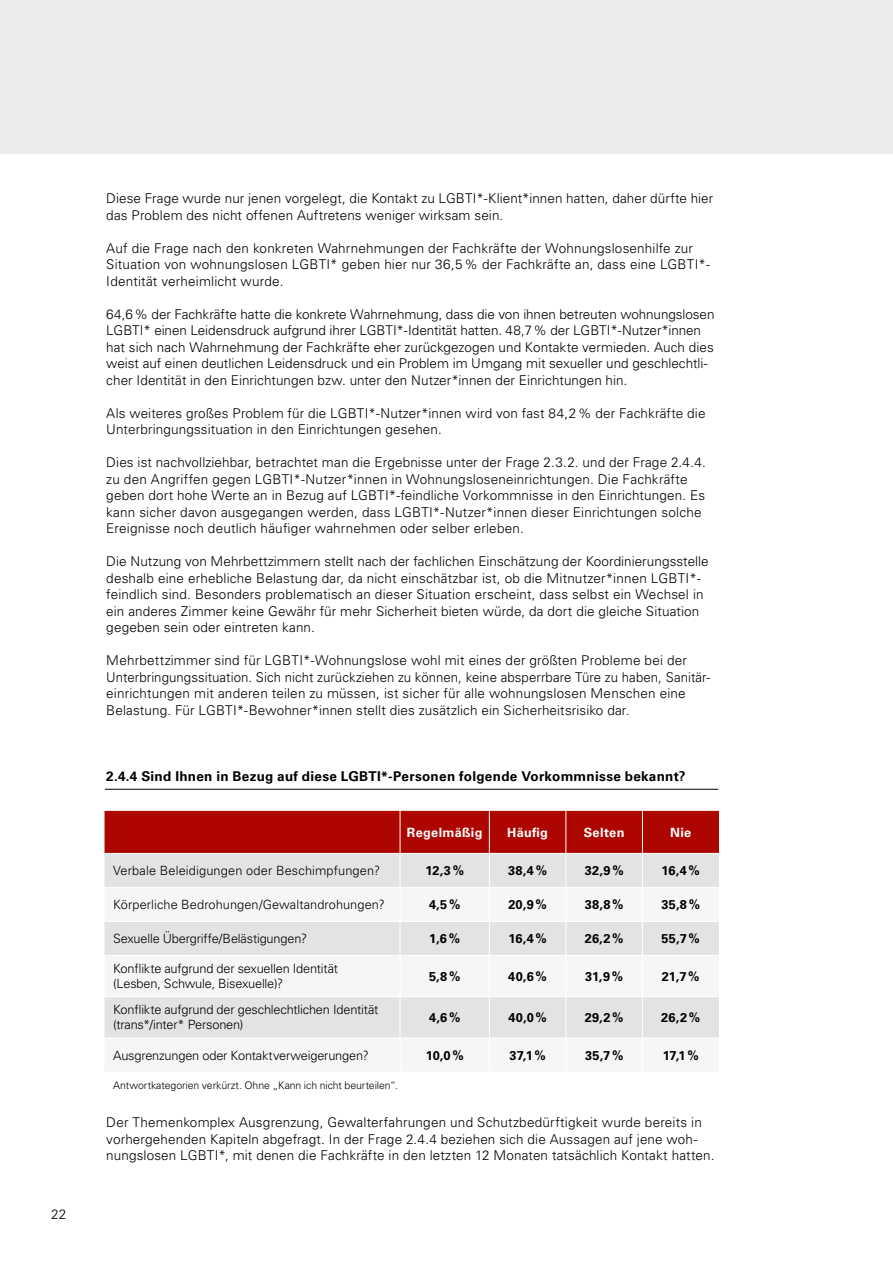
<style>
.page{position:relative;width:893px;height:1263px;background:#fff}
.page>*{position:absolute;margin:0;border:0;box-sizing:border-box;transform-origin:0 0}
.t1{font:300 13.5px/16.5px "Univers LT Std";letter-spacing:.01em;color:#000}
.t2{font:700 13.5px "Univers LT Std";letter-spacing:.02em;color:#000}
.t3{font:300 12.75px/15px "Univers LT Std";letter-spacing:-.01em;color:#000}
.t4{font:700 12.75px "Univers LT Std";letter-spacing:.02em;color:#000}
.t5{font:300 12.75px "Univers LT Std";letter-spacing:.01em;color:#000}
.t6{font:700 12.75px "Univers LT Std";letter-spacing:.025em;color:#fff}
.t7{font:300 10.5px "Univers LT Std";letter-spacing:-.005em;color:#000}
</style>
<div class="page">
<div style="left:0;top:0;width:893px;height:154px;background:#ececec"></div>
<hr style="left:105px;top:789px;width:613px;height:1px;background:#000">
<div style="left:105px;top:811px;width:614px;height:42px;background:#ad0600"></div>
<div style="left:105px;top:854px;width:614px;height:33px;background:#e3e3e3"></div>
<svg style="left:105px;top:922px;width:614px;height:115px;fill:#e3e3e3"></svg>
<hr style="left:400px;top:811px;width:1px;height:42px;background:#fff">
<hr style="left:489px;top:811px;width:1px;height:42px;background:#fff">
<hr style="left:565px;top:811px;width:1px;height:42px;background:#fff">
<hr style="left:642px;top:811px;width:1px;height:42px;background:#fff">
<hr style="left:400px;top:854px;width:1px;height:33px;background:#fff">
<hr style="left:489px;top:854px;width:1px;height:33px;background:#fff">
<hr style="left:565px;top:854px;width:1px;height:33px;background:#fff">
<hr style="left:642px;top:854px;width:1px;height:33px;background:#fff">
<hr style="left:400px;top:922px;width:1px;height:33px;background:#fff">
<hr style="left:400px;top:956px;width:1px;height:40px;background:#fff">
<hr style="left:400px;top:997px;width:1px;height:40px;background:#fff">
<hr style="left:489px;top:922px;width:1px;height:33px;background:#fff">
<hr style="left:565px;top:922px;width:1px;height:33px;background:#fff">
<hr style="left:642px;top:922px;width:1px;height:33px;background:#fff">
<hr style="left:489px;top:956px;width:1px;height:40px;background:#fff">
<hr style="left:565px;top:956px;width:1px;height:40px;background:#fff">
<hr style="left:642px;top:956px;width:1px;height:40px;background:#fff">
<hr style="left:489px;top:997px;width:1px;height:40px;background:#fff">
<hr style="left:565px;top:997px;width:1px;height:40px;background:#fff">
<hr style="left:642px;top:997px;width:1px;height:40px;background:#fff">
<hr style="left:105px;top:996px;width:295px;height:1px;background:#fff">
<hr style="left:400px;top:996px;width:89px;height:1px;background:#fff">
<hr style="left:489px;top:996px;width:77px;height:1px;background:#fff">
<hr style="left:566px;top:996px;width:76px;height:1px;background:#fff">
<hr style="left:642px;top:996px;width:77px;height:1px;background:#fff">
<hr style="left:105px;top:955px;width:295px;height:1px;background:#fff">
<hr style="left:400px;top:955px;width:89px;height:1px;background:#fff">
<hr style="left:489px;top:955px;width:77px;height:1px;background:#fff">
<hr style="left:566px;top:955px;width:76px;height:1px;background:#fff">
<hr style="left:642px;top:955px;width:77px;height:1px;background:#fff">
<p class="t1" style="left:51px;top:1206px;width:17px">22</p>
<p class="t1" style="left:106px;top:190px;width:608px">Diese Frage wurde nur jenen vorgelegt, die Kontakt zu LGBTI*-Klient*innen hatten, daher dürfte hier das Problem des nicht offenen Auftretens weniger wirksam sein.</p>
<p class="t1" style="left:106px;top:240px;width:605px">Auf die Frage nach den konkreten Wahrnehmungen der Fachkräfte der Wohnungslosenhilfe zur<br>Situation von wohnungslosen LGBTI* geben hier nur 36,5% der Fachkräfte an, dass eine LGBTI*-<br>Identität verheimlicht wurde.</p>
<p class="t1" style="left:106px;top:306px;width:610px">64,6% der Fachkräfte hatte die konkrete Wahrnehmung, dass die von ihnen betreuten wohnungslosen LGBTI* einen Leidensdruck aufgrund ihrer LGBTI*-Identität hatten. 48,7% der LGBTI*-Nutzer*innen hat sich nach Wahrnehmung der Fachkräfte eher zurückgezogen und Kontakte vermieden. Auch dies weist auf einen deutlichen Leidensdruck und ein Problem im Umgang mit sexueller und geschlechtli&shy;cher Identität in den Einrichtungen bzw. unter den Nutzer*innen der Einrichtungen hin.</p>
<p class="t1" style="left:106px;top:405px;width:601px">Als weiteres großes Problem für die LGBTI*-Nutzer*innen wird von fast 84,2% der Fachkräfte die<br>Unterbringungssituation in den Einrichtungen gesehen.</p>
<p class="t1" style="left:106px;top:454px;width:601px">Dies ist nachvollziehbar, betrachtet man die Ergebnisse unter der Frage 2.3.2. und der Frage 2.4.4. zu den Angriffen gegen LGBTI*-Nutzer*innen in Wohnungsloseneinrichtungen. Die Fachkräfte geben dort hohe Werte an in Bezug auf LGBTI*-feindliche Vorkommnisse in den Einrichtungen. Es kann sicher davon ausgegangen werden, dass LGBTI*-Nutzer*innen dieser Einrichtungen solche Ereignisse noch deutlich häufiger wahrnehmen oder selber erleben.</p>
<p class="t1" style="left:106px;top:553px;width:604px">Die Nutzung von Mehrbettzimmern stellt nach der fachlichen Einschätzung der Koordinierungsstelle deshalb eine erhebliche Belastung dar, da nicht einschätzbar ist, ob die Mitnutzer*innen LGBTI*- feindlich sind. Besonders problematisch an dieser Situation erscheint, dass selbst ein Wechsel in ein anderes Zimmer keine Gewähr für mehr Sicherheit bieten würde, da dort die gleiche Situation gegeben sein oder eintreten kann.</p>
<p class="t1" style="left:106px;top:652px;width:605px">Mehrbettzimmer sind für LGBTI*-Wohnungslose wohl mit eines der größten Probleme bei der Unterbringungssituation. Sich nicht zurückziehen zu können, keine absperrbare Türe zu haben, Sanitär&shy;einrichtungen mit anderen teilen zu müssen, ist sicher für alle wohnungslosen Menschen eine Belastung. Für LGBTI*-Bewohner*innen stellt dies zusätzlich ein Sicherheitsrisiko dar.</p>
<p class="t2" style="left:106px;top:768px;width:581px">2.4.4 Sind Ihnen in Bezug auf diese LGBTI*-Personen folgende Vorkommnisse bekannt?</p>
<p class="t6" style="left:407px;top:825px;width:77px">Regelmäßig</p>
<p class="t6" style="left:507px;top:825px;width:42px">Häufig</p>
<p class="t6" style="left:584px;top:825px;width:42px">Selten</p>
<p class="t6" style="left:670px;top:825px;width:23px">Nie</p>
<p class="t5" style="left:113px;top:863px;width:269px">Verbale Beleidigungen oder Beschimpfungen?</p>
<p class="t4" style="left:425px;top:863px;width:40px">12,3%</p>
<p class="t4" style="left:508px;top:863px;width:40px">38,4%</p>
<p class="t4" style="left:585px;top:863px;width:40px">32,9%</p>
<p class="t4" style="left:661px;top:863px;width:40px">16,4%</p>
<p class="t3" style="left:113px;top:897px;width:273px">Körperliche Bedrohungen/Gewaltandrohungen?</p>
<p class="t4" style="left:429px;top:897px;width:33px">4,5%</p>
<p class="t4" style="left:508px;top:897px;width:40px">20,9%</p>
<p class="t4" style="left:585px;top:897px;width:40px">38,8%</p>
<p class="t4" style="left:661px;top:897px;width:40px">35,8%</p>
<p class="t3" style="left:113px;top:931px;width:195px">Sexuelle Übergriffe/Belästigungen?</p>
<p class="t4" style="left:429px;top:931px;width:32px">1,6%</p>
<p class="t4" style="left:508px;top:931px;width:40px">16,4%</p>
<p class="t4" style="left:585px;top:931px;width:40px">26,2%</p>
<p class="t4" style="left:662px;top:931px;width:40px">55,7%</p>
<p class="t3" style="left:113px;top:961px;width:227px">Konflikte aufgrund der sexuellen Identität (Lesben, Schwule, Bisexuelle)?</p>
<p class="t4" style="left:429px;top:969px;width:33px">5,8%</p>
<p class="t4" style="left:508px;top:969px;width:40px">40,6%</p>
<p class="t4" style="left:585px;top:969px;width:39px">31,9%</p>
<p class="t4" style="left:662px;top:969px;width:39px">21,7%</p>
<p class="t3" style="left:113px;top:1002px;width:267px">Konflikte aufgrund der geschlechtlichen Identität (trans*/inter* Personen)</p>
<p class="t4" style="left:429px;top:1010px;width:33px">4,6%</p>
<p class="t4" style="left:508px;top:1010px;width:40px">40,0%</p>
<p class="t4" style="left:585px;top:1010px;width:40px">29,2%</p>
<p class="t4" style="left:661px;top:1010px;width:40px">26,2%</p>
<p class="t3" style="left:113px;top:1047px;width:257px">Ausgrenzungen oder Kontaktverweigerungen?</p>
<p class="t4" style="left:426px;top:1047px;width:39px">10,0%</p>
<p class="t4" style="left:509px;top:1047px;width:38px">37,1 %</p>
<p class="t4" style="left:585px;top:1047px;width:40px">35,7%</p>
<p class="t4" style="left:663px;top:1047px;width:37px">17,1 %</p>
<p class="t7" style="left:113px;top:1078px;width:287px">Antwortkategorien verkürzt. Ohne „Kann ich nicht beurteilen“.</p>
<p class="t1" style="left:106px;top:1114px;width:610px">Der Themenkomplex Ausgrenzung, Gewalterfahrungen und Schutzbedürftigkeit wurde bereits in vorhergehenden Kapiteln abgefragt. In der Frage 2.4.4 beziehen sich die Aussagen auf jene woh&shy;nungslosen LGBTI*, mit denen die Fachkräfte in den letzten 12 Monaten tatsächlich Kontakt hatten.</p>
</div>
